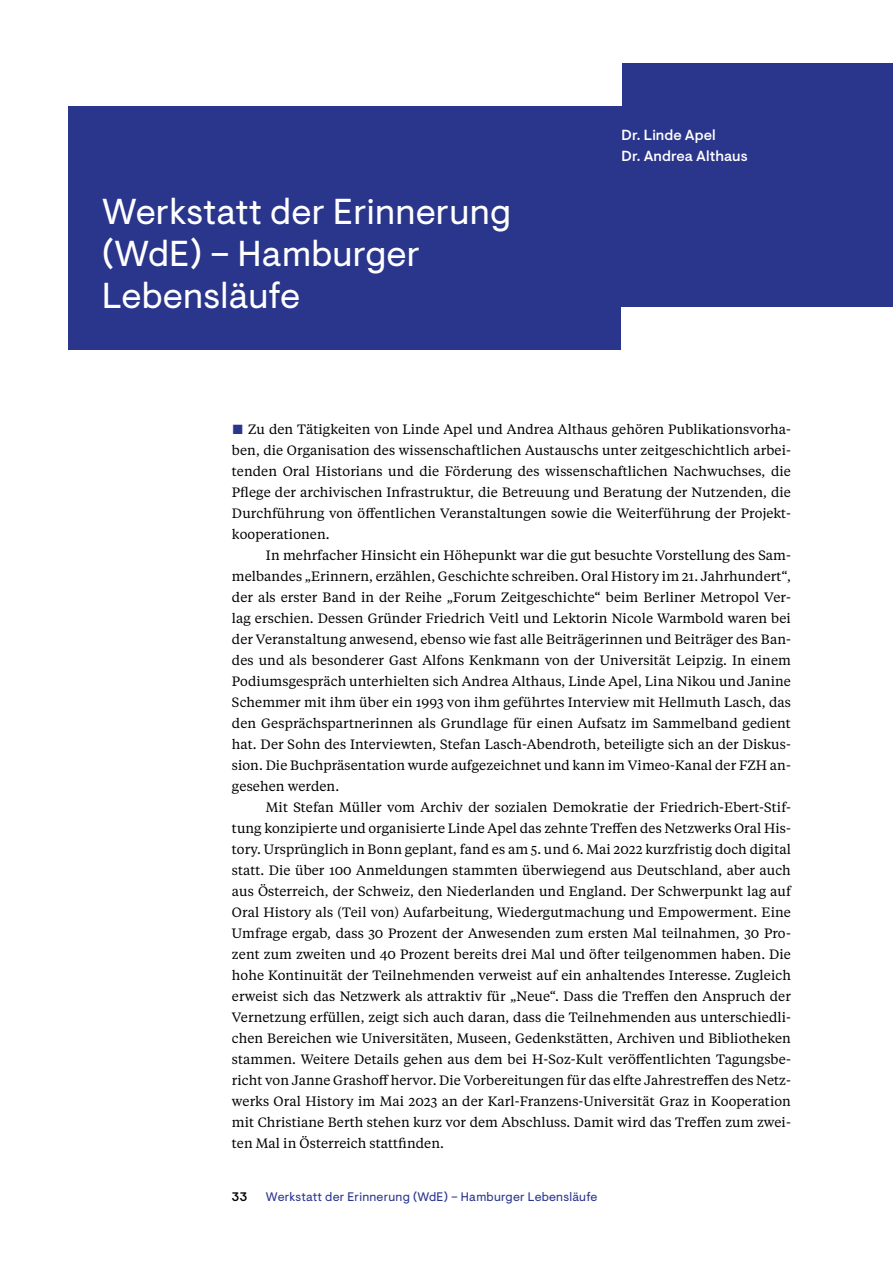
<style>
.page{position:relative;width:893px;height:1263px;background:#fff}
.page>*{position:absolute;margin:0;border:0;box-sizing:border-box;transform-origin:0 0}
._01_Headlines_H1{font:36px/42px "Visuelt Pro";letter-spacing:.01em;color:#fff}
._02_Copy_Copy_Flatterssatz{font:500 14.7px "Visuelt Pro";letter-spacing:.005em;color:#fff}
._02_Copy_Copy_mit_Einzug{font:13.5px/21px "Tiempos Text";letter-spacing:.005em;color:#000;text-align:justify}
._02_Copy_Copy{font:13.5px/21px "Tiempos Text";letter-spacing:.005em;color:#000;text-align:justify}
.t1{font:12.3px "Visuelt Pro";letter-spacing:.02em;color:#2a358c}
.t2{font:500 12.3px "Visuelt Pro";color:#000}
.s1{font-family:"Circular Std";font-size:13.05px;color:#2a358c}
</style>
<div class="page">
<div style="left:68px;top:63px;width:825px;height:287px;background:#2a358c"></div>
<div style="left:622px;top:308px;width:271px;height:63px;background:#fff"></div>
<div style="left:34px;top:0;width:588px;height:105px;background:#fff"></div>
<p class="_01_Headlines_H1" style="left:102px;top:191px;width:410px">Werkstatt der Erinnerung (WdE) – Hamburger<br>Lebensläufe</p>
<p class="_02_Copy_Copy_Flatterssatz" style="left:622px;top:126px;width:95px">Dr. Linde Apel</p>
<p class="_02_Copy_Copy_Flatterssatz" style="left:622px;top:147px;width:128px">Dr. Andrea Althaus</p>
<p class="_02_Copy_Copy" style="left:232px;top:418px;width:560px"><span class="s1">■</span> Zu den Tätigkeiten von Linde Apel und Andrea Althaus gehören Publikationsvorha&shy;ben, die Organisation des wissenschaftlichen Austauschs unter zeitgeschichtlich arbei&shy;tenden Oral Historians und die Förderung des wissenschaftlichen Nachwuchses, die Pflege der archivischen Infrastruktur, die Betreuung und Beratung der Nutzenden, die Durchführung von öffentlichen Veranstaltungen sowie die Weiterführung der Projekt&shy;kooperationen.</p>
<p class="_02_Copy_Copy_mit_Einzug" style="left:232px;top:544px;width:560px;text-indent:34px">In mehrfacher Hinsicht ein Höhepunkt war die gut besuchte Vorstellung des Sam&shy;melbandes „Erinnern, erzählen, Geschichte schreiben. Oral History im 21. Jahrhundert“, der als erster Band in der Reihe „Forum Zeitgeschichte“ beim Berliner Metropol Ver&shy;lag erschien. Dessen Gründer Friedrich Veitl und Lektorin Nicole Warmbold waren bei der Veranstaltung anwesend, ebenso wie fast alle Beiträgerinnen und Beiträger des Ban&shy;des und als besonderer Gast Alfons Kenkmann von der Universität Leipzig. In einem Podiumsgespräch unterhielten sich Andrea Althaus, Linde Apel, Lina Nikou und Janine Schemmer mit ihm über ein 1993 von ihm geführtes Interview mit Hellmuth Lasch, das den Gesprächspartnerinnen als Grundlage für einen Aufsatz im Sammelband gedient hat. Der Sohn des Interviewten, Stefan Lasch-Abendroth, beteiligte sich an der Diskus&shy;sion. Die Buchpräsentation wurde aufgezeichnet und kann im Vimeo-Kanal der FZH an&shy;gesehen werden.</p>
<p class="_02_Copy_Copy_mit_Einzug" style="left:232px;top:796px;width:561px;text-indent:34px">Mit Stefan Müller vom Archiv der sozialen Demokratie der Friedrich-Ebert-Stif&shy;tung konzipierte und organisierte Linde Apel das zehnte Treffen des Netzwerks Oral His&shy;tory. Ursprünglich in Bonn geplant, fand es am 5. und 6. Mai 2022 kurzfristig doch digital statt. Die über 100 Anmeldungen stammten überwiegend aus Deutschland, aber auch aus Österreich, der Schweiz, den Niederlanden und England. Der Schwerpunkt lag auf Oral History als (Teil von) Aufarbeitung, Wiedergutmachung und Empowerment. Eine Umfrage ergab, dass 30 Prozent der Anwesenden zum ersten Mal teilnahmen, 30 Pro&shy;zent zum zweiten und 40 Prozent bereits drei Mal und öfter teilgenommen haben. Die hohe Kontinuität der Teilnehmenden verweist auf ein anhaltendes Interesse. Zugleich erweist sich das Netzwerk als attraktiv für „Neue“. Dass die Treffen den Anspruch der Vernetzung erfüllen, zeigt sich auch daran, dass die Teilnehmenden aus unterschiedli&shy;chen Bereichen wie Universitäten, Museen, Gedenkstätten, Archiven und Bibliotheken stammen. Weitere Details gehen aus dem bei H-Soz-Kult veröffentlichten Tagungsbe&shy;richt von Janne Grashoff hervor. Die Vorbereitungen für das elfte Jahrestreffen des Netz&shy;werks Oral History im Mai 2023 an der Karl-Franzens-Universität Graz in Kooperation mit Christiane Berth stehen kurz vor dem Abschluss. Damit wird das Treffen zum zwei&shy;ten Mal in Österreich stattfinden.</p>
<p class="t2" style="left:232px;top:1189px;width:17px">33</p>
<p class="t1" style="left:266px;top:1189px;width:333px">Werkstatt der Erinnerung (WdE) – Hamburger Lebensläufe</p>
</div>
